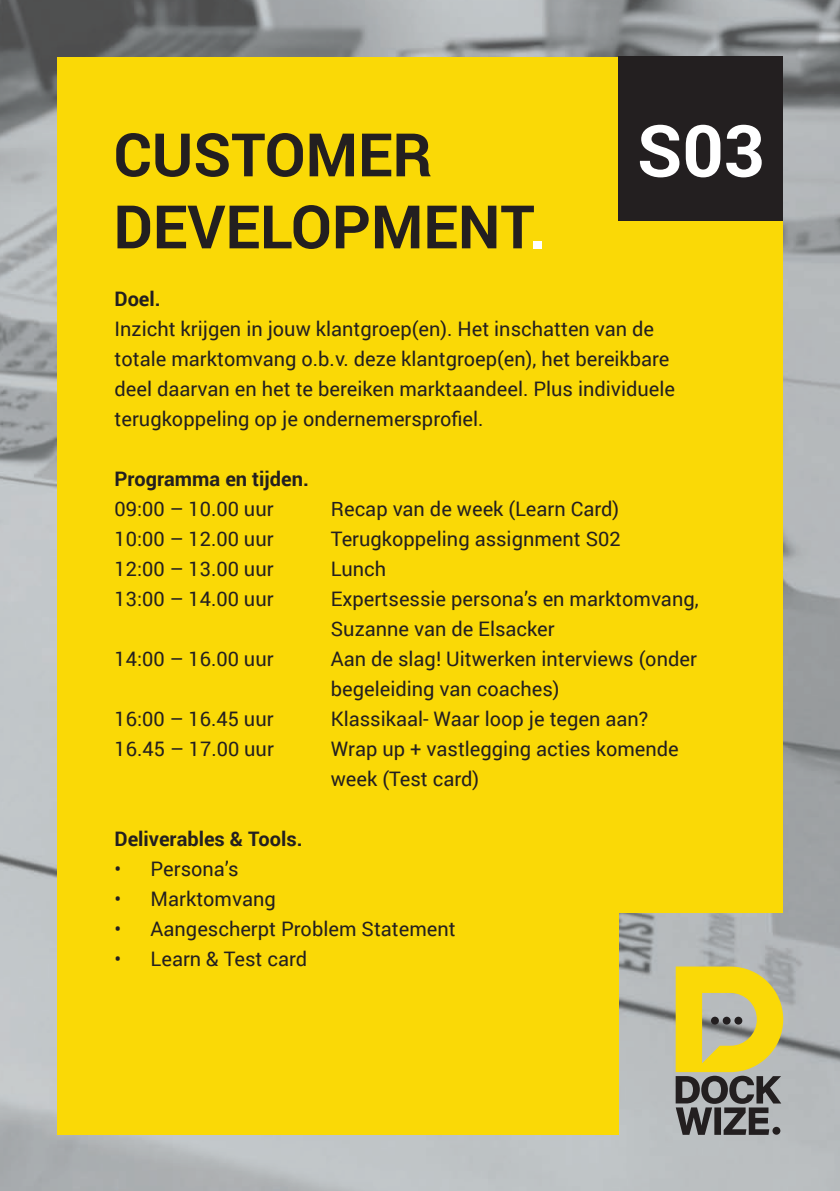
<style>
.page{position:relative;width:840px;height:1191px;background:#fff}
.page>*{position:absolute;margin:0;border:0;box-sizing:border-box;transform-origin:0 0}
.t1{font:700 72px "Roboto";color:#fff}
.t2{font:700 60px/72px "Roboto";color:#231f20}
.t3{font:20px/30px "Roboto";color:#231f20}
.t4{font:700 20px "Roboto";color:#231f20}
.s1{color:#fff}
</style>
<div class="page">
<img style="left:0;top:0;width:839px;height:1191px">
<svg style="left:675px;top:966px;width:107px;height:168px;background:#b6a953"></svg>
<div style="left:722px;top:1016px;width:8px;height:8px;background:#231f20;border-radius:50%"></div>
<svg style="left:710px;top:1016px;width:8px;height:8px"></svg>
<div style="left:734px;top:1016px;width:8px;height:8px;background:#231f20;border-radius:50%"></div>
<div style="left:57px;top:57px;width:561px;height:1077px;background:#fad906"></div>
<div style="left:618px;top:57px;width:164px;height:856px;background:#fad906"></div>
<div style="left:618px;top:57px;width:164px;height:164px;background:#231f20"></div>
<h2 class="t2" style="left:113px;top:117px;width:434px">CUSTOMER<br>DEVELOPMENT<span class="s1">.</span></h2>
<h1 class="t1" style="left:636px;top:100px;width:130px">S03</h1>
<p class="t4" style="left:114px;top:285px;width:48px">Doel.</p>
<p class="t3" style="left:114px;top:313px;width:561px">Inzicht krijgen in jouw klantgroep(en). Het inschatten van de totale marktomvang o.b.v. deze klantgroep(en), het bereikbare deel daarvan en het te bereiken marktaandeel. Plus individuele terugkoppeling op je ondernemersprofiel.</p>
<p class="t4" style="left:114px;top:465px;width:196px">Programma en tijden.</p>
<p class="t3" style="left:114px;top:493px;width:160px">09:00 – 10.00 uur</p>
<p class="t3" style="left:330px;top:493px;width:290px">Recap van de week (Learn Card)</p>
<p class="t3" style="left:114px;top:523px;width:160px">10:00 – 12.00 uur</p>
<p class="t3" style="left:330px;top:523px;width:291px">Terugkoppeling assignment S02</p>
<p class="t3" style="left:114px;top:553px;width:160px">12:00 – 13.00 uur</p>
<p class="t3" style="left:330px;top:553px;width:57px">Lunch</p>
<p class="t3" style="left:114px;top:583px;width:160px">13:00 – 14.00 uur</p>
<p class="t3" style="left:330px;top:583px;width:369px">Expertsessie persona’s en marktomvang,<br>Suzanne van de Elsacker</p>
<p class="t3" style="left:114px;top:643px;width:160px">14:00 – 16.00 uur</p>
<p class="t3" style="left:330px;top:643px;width:367px">Aan de slag! Uitwerken interviews (onder begeleiding van coaches)</p>
<p class="t3" style="left:114px;top:703px;width:160px">16:00 – 16.45 uur</p>
<p class="t3" style="left:330px;top:703px;width:319px">Klassikaal- Waar loop je tegen aan?</p>
<p class="t3" style="left:114px;top:733px;width:161px">16.45 – 17.00 uur</p>
<p class="t3" style="left:330px;top:733px;width:349px">Wrap up + vastlegging acties komende week (Test card)</p>
<p class="t4" style="left:114px;top:825px;width:189px">Deliverables &amp; Tools.</p>
<p class="t3" style="left:114px;top:853px;width:125px">• Persona’s</p>
<p class="t3" style="left:114px;top:883px;width:163px">• Marktomvang</p>
<p class="t3" style="left:114px;top:913px;width:342px">• Aangescherpt Problem Statement</p>
<p class="t3" style="left:114px;top:943px;width:194px">• Learn &amp; Test card</p>
</div>
